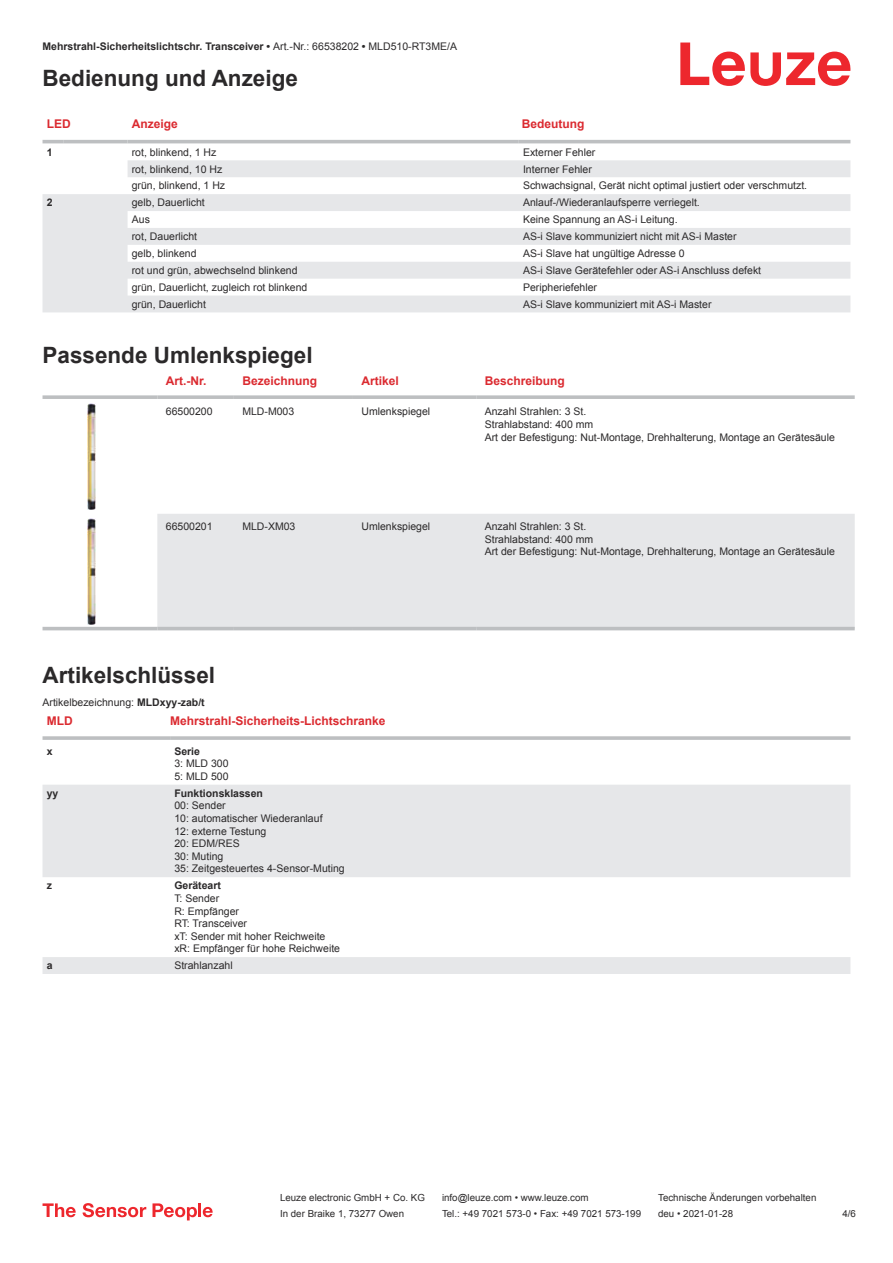
<style>
.page{position:relative;width:893px;height:1263px;background:#fff}
.page>*{position:absolute;margin:0;border:0;box-sizing:border-box;transform-origin:0 0}
.t1{font:700 22.5px "Arial";color:#2b292a}
.t2{font:700 12px "Arial";color:#db2a30}
.t3{font:10.5px/12.6px "Arial";color:#2b292a}
.t4{font:700 10.5px "Arial";color:#2b292a}
.t5{font:9.75px "Arial";color:#2b292a}
.s1{font-weight:400}
.s2{font-weight:700}
</style>
<div class="page">
<svg style="left:680px;top:43px;width:170px;height:43px"></svg>
<svg style="left:43px;top:143px;width:807px;height:1px"></svg>
<svg style="left:43px;top:160px;width:807px;height:152px;fill:#e6e7e9"></svg>
<hr style="left:43px;top:140px;width:21px;height:3px;background:#bdbfc1">
<hr style="left:64px;top:140px;width:64px;height:3px;background:#bdbfc1">
<hr style="left:128px;top:140px;width:391px;height:3px;background:#bdbfc1">
<hr style="left:519px;top:140px;width:331px;height:3px;background:#bdbfc1">
<svg style="left:43px;top:509px;width:812px;height:122px"></svg>
<div style="left:157px;top:514px;width:698px;height:113px;background:#e6e7e9"></div>
<svg style="left:43px;top:395px;width:114px;height:4px"></svg>
<svg style="left:157px;top:395px;width:77px;height:4px"></svg>
<svg style="left:234px;top:395px;width:119px;height:4px"></svg>
<svg style="left:353px;top:395px;width:123px;height:4px"></svg>
<svg style="left:476px;top:395px;width:379px;height:4px;background:#c3c5c7"></svg>
<hr style="left:43px;top:627px;width:114px;height:3px;background:#bdbfc1">
<hr style="left:157px;top:627px;width:77px;height:3px;background:#bdbfc1">
<hr style="left:234px;top:627px;width:119px;height:3px;background:#bdbfc1">
<hr style="left:353px;top:627px;width:123px;height:3px;background:#bdbfc1">
<hr style="left:476px;top:627px;width:379px;height:3px;background:#bdbfc1">
<img style="left:87px;top:403px;width:9px;height:106px">
<img style="left:87px;top:518px;width:9px;height:106px">
<svg style="left:43px;top:785px;width:807px;height:189px;fill:#e6e7e9"></svg>
<svg style="left:43px;top:736px;width:127px;height:4px"></svg>
<svg style="left:170px;top:736px;width:680px;height:4px;background:#c3c5c7"></svg>
<svg style="left:43px;top:1203px;width:33px;height:14px"></svg>
<svg style="left:83px;top:1203px;width:63px;height:14px"></svg>
<svg style="left:153px;top:1203px;width:44px;height:17px"></svg>
<hr style="left:198px;top:1203px;width:3px;height:14px;background:#ed272d">
<svg style="left:203px;top:1207px;width:10px;height:10px"></svg>
<p class="t4" style="left:43px;top:43px;width:416px">Mehrstrahl-Sicherheitslichtschr. Transceiver • <span class="s1">Art.-Nr.: 66538202</span> • <span class="s1">MLD510-RT3ME/A</span></p>
<h1 class="t1" style="left:43px;top:70px;width:257px">Bedienung und Anzeige</h1>
<p class="t2" style="left:47px;top:119px;width:25px">LED</p>
<p class="t2" style="left:132px;top:119px;width:48px">Anzeige</p>
<p class="t2" style="left:522px;top:119px;width:64px">Bedeutung</p>
<p class="t4" style="left:47px;top:148px;width:7px">1</p>
<p class="t3" style="left:132px;top:147px;width:86px">rot, blinkend, 1 Hz</p>
<p class="t3" style="left:523px;top:147px;width:74px">Externer Fehler</p>
<p class="t3" style="left:132px;top:163px;width:92px">rot, blinkend, 10 Hz</p>
<p class="t3" style="left:523px;top:163px;width:70px">Interner Fehler</p>
<p class="t3" style="left:132px;top:180px;width:95px">grün, blinkend, 1 Hz</p>
<p class="t3" style="left:523px;top:180px;width:286px">Schwachsignal, Gerät nicht optimal justiert oder verschmutzt.</p>
<p class="t4" style="left:47px;top:199px;width:7px">2</p>
<p class="t3" style="left:132px;top:197px;width:74px">gelb, Dauerlicht</p>
<p class="t3" style="left:523px;top:197px;width:178px">Anlauf-/Wiederanlaufsperre verriegelt.</p>
<p class="t3" style="left:132px;top:214px;width:20px">Aus</p>
<p class="t3" style="left:523px;top:214px;width:156px">Keine Spannung an AS-i Leitung.</p>
<p class="t3" style="left:132px;top:231px;width:67px">rot, Dauerlicht</p>
<p class="t3" style="left:523px;top:231px;width:215px">AS-i Slave kommuniziert nicht mit AS-i Master</p>
<p class="t3" style="left:132px;top:248px;width:66px">gelb, blinkend</p>
<p class="t3" style="left:523px;top:248px;width:163px">AS-i Slave hat ungültige Adresse 0</p>
<p class="t3" style="left:132px;top:265px;width:167px">rot und grün, abwechselnd blinkend</p>
<p class="t3" style="left:523px;top:265px;width:240px">AS-i Slave Gerätefehler oder AS-i Anschluss defekt</p>
<p class="t3" style="left:132px;top:282px;width:177px">grün, Dauerlicht, zugleich rot blinkend</p>
<p class="t3" style="left:523px;top:282px;width:76px">Peripheriefehler</p>
<p class="t3" style="left:132px;top:299px;width:76px">grün, Dauerlicht</p>
<p class="t3" style="left:523px;top:299px;width:190px">AS-i Slave kommuniziert mit AS-i Master</p>
<h1 class="t1" style="left:43px;top:346px;width:272px">Passende Umlenkspiegel</h1>
<p class="t2" style="left:166px;top:376px;width:42px">Art.-Nr.</p>
<p class="t2" style="left:242px;top:376px;width:76px">Bezeichnung</p>
<p class="t2" style="left:361px;top:376px;width:39px">Artikel</p>
<p class="t2" style="left:485px;top:376px;width:82px">Beschreibung</p>
<p class="t3" style="left:166px;top:406px;width:48px">66500200</p>
<p class="t3" style="left:242px;top:406px;width:53px">MLD-M003</p>
<p class="t3" style="left:361px;top:406px;width:70px">Umlenkspiegel</p>
<p class="t3" style="left:485px;top:406px;width:352px">Anzahl Strahlen: 3 St.<br>Strahlabstand: 400 mm<br>Art der Befestigung: Nut-Montage, Drehhalterung, Montage an Gerätesäule</p>
<p class="t3" style="left:166px;top:521px;width:48px">66500201</p>
<p class="t3" style="left:242px;top:521px;width:55px">MLD-XM03</p>
<p class="t3" style="left:361px;top:521px;width:70px">Umlenkspiegel</p>
<p class="t3" style="left:485px;top:521px;width:352px">Anzahl Strahlen: 3 St.<br>Strahlabstand: 400 mm<br>Art der Befestigung: Nut-Montage, Drehhalterung, Montage an Gerätesäule</p>
<h1 class="t1" style="left:43px;top:667px;width:174px">Artikelschlüssel</h1>
<p class="t2" style="left:47px;top:717px;width:27px">MLD</p>
<p class="t2" style="left:170px;top:717px;width:217px">Mehrstrahl-Sicherheits-Lichtschranke</p>
<p class="t4" style="left:47px;top:747px;width:7px">x</p>
<p class="t4" style="left:174px;top:747px;width:27px">Serie</p>
<p class="t3" style="left:174px;top:758px;width:56px">3: MLD 300<br>5: MLD 500</p>
<p class="t4" style="left:47px;top:789px;width:13px">yy</p>
<p class="t4" style="left:174px;top:789px;width:90px">Funktionsklassen</p>
<p class="t3" style="left:174px;top:800px;width:172px">00: Sender<br>10: automatischer Wiederanlauf<br>12: externe Testung<br>20: EDM/RES<br>30: Muting<br>35: Zeitgesteuertes 4-Sensor-Muting</p>
<p class="t4" style="left:47px;top:882px;width:7px">z</p>
<p class="t4" style="left:174px;top:882px;width:48px">Geräteart</p>
<p class="t3" style="left:174px;top:893px;width:167px">T: Sender<br>R: Empfänger<br>RT: Transceiver<br>xT: Sender mit hoher Reichweite xR: Empfänger für hohe Reichweite</p>
<p class="t4" style="left:47px;top:962px;width:7px">a</p>
<p class="t3" style="left:174px;top:960px;width:60px">Strahlanzahl</p>
<p class="t3" style="left:43px;top:697px;width:164px">Artikelbezeichnung: <span class="s2">MLDxyy-zab/t</span></p>
<p class="t5" style="left:280px;top:1194px;width:146px">Leuze electronic GmbH + Co. KG</p>
<p class="t5" style="left:442px;top:1194px;width:148px">info@leuze.com • www.leuze.com</p>
<p class="t5" style="left:658px;top:1194px;width:160px">Technische Änderungen vorbehalten</p>
<p class="t5" style="left:280px;top:1210px;width:126px">In der Braike 1, 73277 Owen</p>
<p class="t5" style="left:442px;top:1210px;width:201px">Tel.: +49 7021 573-0 • Fax: +49 7021 573-199</p>
<p class="t5" style="left:658px;top:1210px;width:76px">deu • 2021-01-28</p>
<p class="t5" style="left:842px;top:1210px;width:15px">4 /6</p>
</div>
